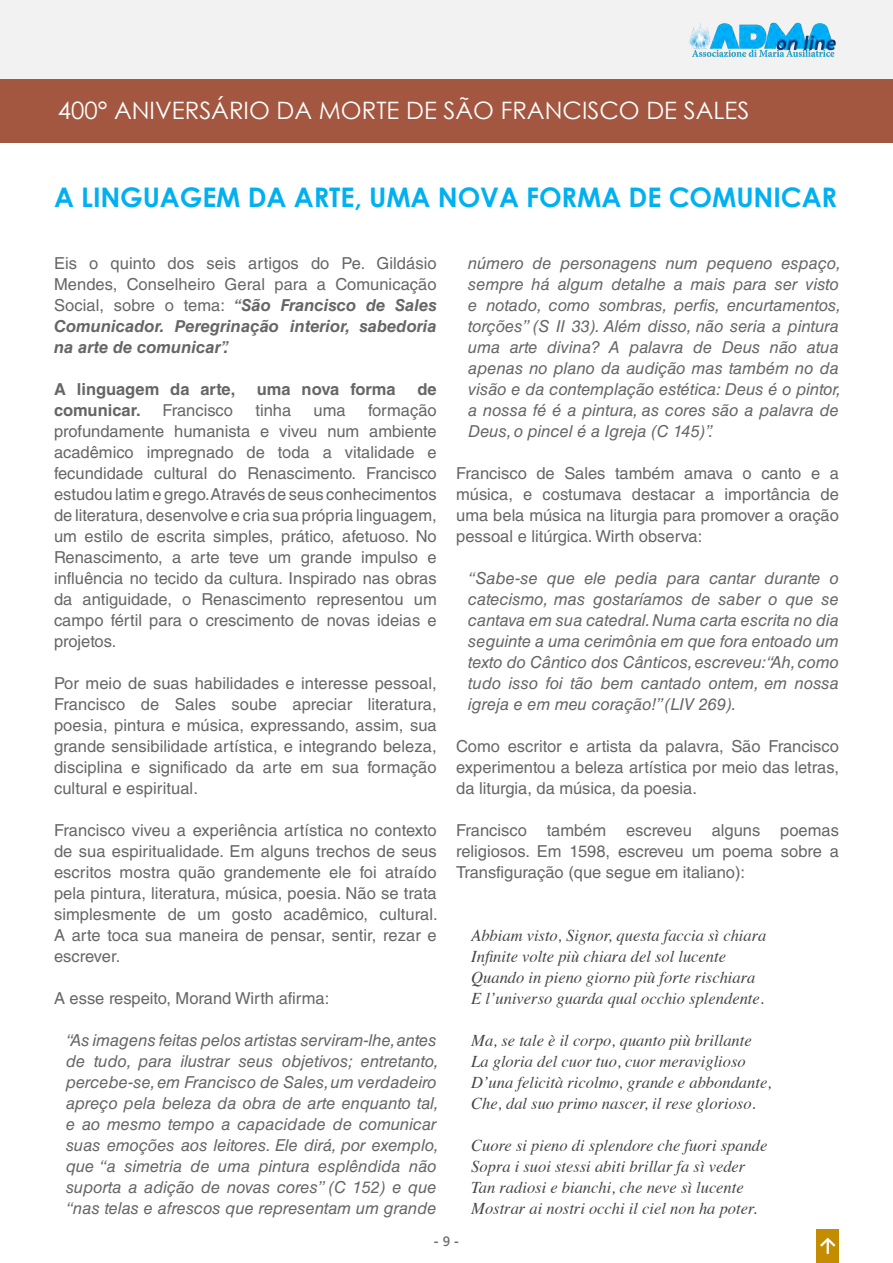
<style>
.page{position:relative;width:893px;height:1263px;background:#fff}
.page>*{position:absolute;margin:0;border:0;box-sizing:border-box;transform-origin:0 0}
.t1{font:700 27px "Century Gothic";letter-spacing:-.005em;color:#00b0f0}
.t2{font:24px "Century Gothic";color:#fff}
.t3{font:16.5px/21px "Helvetica LT Std";color:#666;text-align:justify}
.t4{font:italic 16.5px/21px "Helvetica LT Std";color:#666}
.t5{font:italic 16.5px "Times";color:#454545}
.t6{font:700 16.5px "Helvetica LT Std";color:#666}
.t7{font:700 13.5px "Segoe UI";color:#6d6e70}
.s1{font-weight:700;font-style:italic}
.s2{font-weight:600}
</style>
<div class="page">
<div style="left:0;top:0;width:893px;height:80px;background:#f2f2f2"></div>
<img style="left:689px;top:22px;width:147px;height:35px">
<div style="left:816px;top:1229px;width:23px;height:34px;background:#c48c00"></div>
<svg style="left:820px;top:1237px;width:16px;height:17px"></svg>
<div style="left:0;top:80px;width:893px;height:62px;background:#a35740"></div>
<p class="t2" style="left:58px;top:95px;width:693px">400° ANIVERSÁRIO DA MORTE DE SÃO FRANCISCO DE SALES</p>
<p class="t1" style="left:54px;top:180px;width:785px">A LINGUAGEM DA ARTE, UMA NOVA FORMA DE COMUNICAR</p>
<p class="t3" style="left:54px;top:252px;width:384px">Eis o quinto dos seis artigos do Pe. Gildásio Mendes, Conselheiro Geral para a Comunicação Social, sobre o tema: <span class="s1">“São Francisco de Sales Comunicador. Peregrinação interior, sabedoria na arte de comunicar”.</span></p>
<p class="t6" style="left:54px;top:379px;width:183px">A linguagem da arte,</p>
<p class="t6" style="left:257px;top:379px;width:140px">uma nova forma</p>
<p class="t6" style="left:417px;top:379px;width:21px">de</p>
<p class="t6" style="left:54px;top:400px;width:88px">comunicar.</p>
<p class="t3" style="left:162px;top:399px;width:72px">Francisco</p>
<p class="t3" style="left:255px;top:399px;width:37px">tinha</p>
<p class="t3" style="left:314px;top:399px;width:34px">uma</p>
<p class="t3" style="left:54px;top:399px;width:384px;text-indent:314px">formação profundamente humanista e viveu num ambiente acadêmico impregnado de toda a vitalidade e fecundidade cultural do Renascimento. Francisco estudou latim e grego. Através de seus conhecimentos de literatura, desenvolve e cria sua própria linguagem, um estilo de escrita simples, prático, afetuoso. No Renascimento, a arte teve um grande impulso e influência no tecido da cultura. Inspirado nas obras da antiguidade, o Renascimento representou um campo fértil para o crescimento de novas ideias e projetos.</p>
<p class="t3" style="left:54px;top:672px;width:384px">Por meio de suas habilidades e interesse pessoal, Francisco de Sales soube apreciar literatura, poesia, pintura e música, expressando, assim, sua grande sensibilidade artística, e integrando beleza, disciplina e significado da arte em sua formação cultural e espiritual.</p>
<p class="t3" style="left:54px;top:819px;width:385px">Francisco viveu a experiência artística no contexto de sua espiritualidade. Em alguns trechos de seus escritos mostra quão grandemente ele foi atraído pela pintura, literatura, música, poesia. Não se trata simplesmente de um gosto acadêmico, cultural.<br>A arte toca sua maneira de pensar, sentir, rezar e escrever.</p>
<p class="t3" style="left:54px;top:987px;width:277px">A esse respeito, Morand Wirth afirma:</p>
<p class="t4" style="left:66px;top:1029px;width:374px">“As imagens feitas pelos artistas serviram-lhe, antes de tudo, para ilustrar seus objetivos; entretanto, percebe-se, em Francisco de Sales, um verdadeiro apreço pela beleza da obra de arte enquanto tal, e ao mesmo tempo a capacidade de comunicar suas emoções aos leitores. Ele dirá, por exemplo, que “a simetria de uma pintura esplêndida não suporta a adição de novas cores” (C 152) e que “nas telas e afrescos que representam um grande</p>
<p class="t4" style="left:468px;top:252px;width:374px">número de personagens num pequeno espaço, sempre há algum detalhe a mais para ser visto e notado, como sombras, perfis, encurtamentos, torções” (S II 33). Além disso, não seria a pintura uma arte divina? A palavra de Deus não atua apenas no plano da audição mas também no da visão e da contemplação estética: Deus é o pintor, a nossa fé é a pintura, as cores são a palavra de Deus, o pincel é a Igreja (C 145)”.</p>
<p class="t3" style="left:456px;top:462px;width:384px">Francisco de Sales também amava o canto e a música, e costumava destacar a importância de uma bela música na liturgia para promover a oração pessoal e litúrgica. Wirth observa:</p>
<p class="t4" style="left:468px;top:567px;width:372px;text-align:justify">“Sabe-se que ele pedia para cantar durante o catecismo, mas gostaríamos de saber o que se cantava em sua catedral. Numa carta escrita no dia seguinte a uma cerimônia em que fora entoado um texto do Cântico dos Cânticos, escreveu: “Ah, como tudo isso foi tão bem cantado ontem, em nossa igreja e em meu coração!” (LIV 269).</p>
<p class="t3" style="left:456px;top:735px;width:384px">Como escritor e artista da palavra, São Francisco experimentou a beleza artística por meio das letras, da liturgia, da música, da poesia.</p>
<p class="t3" style="left:456px;top:819px;width:384px">Francisco também escreveu alguns poemas religiosos. Em 1598, escreveu um poema sobre a Transfiguração (que segue em italiano):</p>
<p class="t5" style="left:471px;top:921px;width:297px">Abbiam visto, Signor, questa faccia sì chiara</p>
<p class="t5" style="left:471px;top:942px;width:256px">Infinite volte più chiara del sol lucente</p>
<p class="t5" style="left:471px;top:963px;width:286px">Quando in pieno giorno più forte rischiara</p>
<p class="t5" style="left:471px;top:984px;width:294px">E l’universo guarda qual occhio splendente.</p>
<p class="t5" style="left:471px;top:1026px;width:282px">Ma, se tale è il corpo, quanto più brillante</p>
<p class="t5" style="left:471px;top:1047px;width:276px">La gloria del cuor tuo, cuor meraviglioso</p>
<p class="t5" style="left:471px;top:1068px;width:302px">D’una felicità ricolmo, grande e abbondante,</p>
<p class="t5" style="left:471px;top:1089px;width:286px">Che, dal suo primo nascer, il rese glorioso.</p>
<p class="t5" style="left:471px;top:1131px;width:298px">Cuore si pieno di splendore che fuori spande</p>
<p class="t5" style="left:471px;top:1152px;width:276px">Sopra i suoi stessi abiti brillar fa sì veder</p>
<p class="t5" style="left:471px;top:1173px;width:274px">Tan radiosi e bianchi, che neve sì lucente</p>
<p class="t5" style="left:471px;top:1194px;width:287px">Mostrar ai nostri occhi il ciel non ha poter.</p>
<p class="t7" style="left:434px;top:1229px;width:27px">- <span class="s2">9</span> -</p>
</div>
